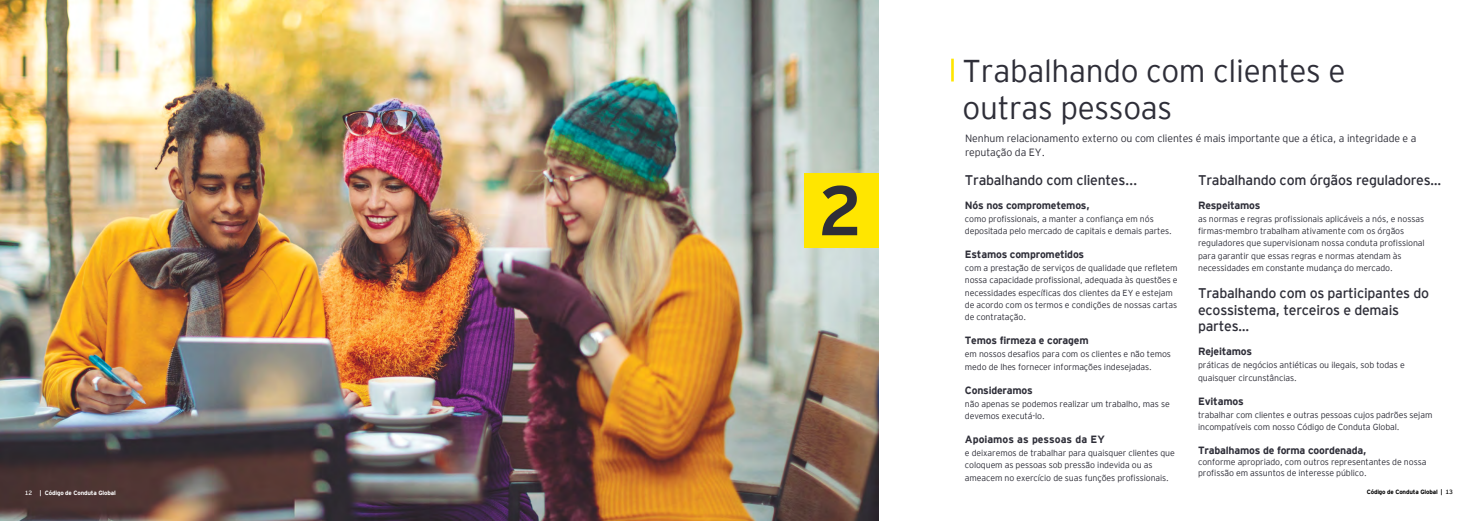
<style>
.page{position:relative;width:1474px;height:521px;background:#fff}
.page>*{position:absolute;margin:0;border:0;box-sizing:border-box;transform-origin:0 0}
.Chapter_Numbering{font:700 70px "EY Interstate";color:#2e2e38}
.Chapter_Points{font:300 31.5px/37.8px "EY Interstate";letter-spacing:-.01em;color:#2e2e38}
.Body_copy{font:300 14px/16.8px "EY Interstate";letter-spacing:-.02em;color:#2e2e38}
.Subpoint_2{font:300 14px "EY Interstate";letter-spacing:-.02em;color:#2e2e38}
.Chapter_Points-2{font:300 10.5px/14px "EY Interstate";letter-spacing:-.01em;color:#2e2e38}
.Subpoint_2-2{font:700 10.5px "EY Interstate";letter-spacing:-.02em;color:#2e2e38}
.Body_copy-2{font:700 10.5px "EY Interstate";letter-spacing:-.02em;color:#2e2e38}
.Subpoint_2-3{font:700 10.5px "EY Interstate";color:#2e2e38}
.Subpoint_2-4{font:300 8.75px/12.2px "EY Interstate";letter-spacing:-.01em;color:#2e2e38}
.Body_copy-3{font:300 8.75px/12.2px "EY Interstate";letter-spacing:-.01em;color:#2e2e38}
.t1{font:700 6.12px "EY Interstate";letter-spacing:-.02em;color:#fff}
.t2{font:700 6.12px "EY Interstate";letter-spacing:-.02em;color:#000}
.s1{font-weight:400}
.s2{font-style:inherit}
</style>
<div class="page">
<img style="left:0;top:0;width:878px;height:521px">
<div style="left:803px;top:174px;width:75px;height:74px;background:#ffe600"></div>
<hr style="left:951px;top:59px;width:2px;height:22px;background:#ffe600">
<p class="Chapter_Numbering" style="left:818px;top:160px;width:45px">2</p>
<p class="Chapter_Points" style="left:962px;top:50px;width:384px">Trabalhando com clientes e outras pessoas</p>
<p class="Chapter_Points-2" style="left:965px;top:131px;width:453px">Nenhum relacionamento externo ou com clientes é mais importante que a ética, a integridade e a reputação da EY.</p>
<h2 class="Subpoint_2" style="left:964px;top:170px;width:174px">Trabalhando com clientes...</h2>
<h2 class="Subpoint_2-2" style="left:964px;top:197px;width:126px">Nós nos comprometemos,</h2>
<h2 class="Subpoint_2-4" style="left:964px;top:212px;width:208px">como profissionais, a manter a confiança em nós depositada pelo mercado de capitais e demais partes.</h2>
<h2 class="Subpoint_2-2" style="left:964px;top:247px;width:121px">Estamos comprometidos</h2>
<h2 class="Subpoint_2-4" style="left:964px;top:261px;width:214px">com a prestação de serviços de qualidade que refletem nossa capacidade profissional, adequada às questões e necessidades específicas dos clientes da EY e estejam de acordo com os termos e condições de nossas cartas de contratação.</h2>
<h2 class="Subpoint_2-2" style="left:964px;top:333px;width:125px">Temos firmeza e coragem</h2>
<h2 class="Subpoint_2-4" style="left:964px;top:348px;width:208px">em nossos desafios para com os clientes e não temos medo de lhes fornecer informações indesejadas.</h2>
<h2 class="Subpoint_2-2" style="left:964px;top:382px;width:69px">Consideramos</h2>
<h2 class="Subpoint_2-4" style="left:964px;top:397px;width:206px">não apenas se podemos realizar um trabalho, mas se devemos executá-lo.</h2>
<h2 class="Subpoint_2-3" style="left:964px;top:432px;width:141px">Apoiamos as pessoas da EY</h2>
<h2 class="Subpoint_2-4" style="left:964px;top:446px;width:211px">e deixaremos de trabalhar para quaisquer clientes que coloquem as pessoas sob pressão indevida ou as ameacem no exercício de suas funções profissionais.</h2>
<p class="Body_copy" style="left:1198px;top:171px;width:244px">Trabalhando com órgãos reguladores…</p>
<p class="Body_copy-2" style="left:1198px;top:197px;width:64px">Respeitamos</p>
<p class="Body_copy-3" style="left:1198px;top:212px;width:228px">as normas e regras profissionais aplicáveis a nós, e nossas firmas-membro trabalham ativamente com os órgãos reguladores que supervisionam nossa conduta profissional para garantir que essas regras e normas atendam às necessidades em constante mudança do mercado.</p>
<p class="Body_copy" style="left:1198px;top:284px;width:232px">Trabalhando com os participantes do ecossistema, terceiros e demais partes…</p>
<p class="Body_copy-2" style="left:1198px;top:344px;width:56px">Rejeitamos</p>
<p class="Body_copy-3" style="left:1198px;top:358px;width:208px">práticas de negócios antiéticas ou ilegais, sob todas e quaisquer circunstâncias.</p>
<p class="Body_copy-2" style="left:1198px;top:393px;width:47px">Evitamos</p>
<p class="Body_copy-3" style="left:1198px;top:408px;width:236px">trabalhar com clientes e outras pessoas cujos padrões sejam incompatíveis com nosso Código de Conduta Global.</p>
<p class="Body_copy-2" style="left:1198px;top:443px;width:170px">Trabalhamos de forma coordenada,</p>
<p class="Body_copy-3" style="left:1198px;top:456px;width:230px;line-height:10.5px">conforme apropriado, com outros representantes de nossa profissão em assuntos de interesse público.</p>
<p class="t1" style="left:25px;top:488px;width:93px"><span class="s1">12</span> | Código de Conduta Global</p>
<p class="t2" style="left:1366px;top:488px;width:88px">Código de Conduta Global <span class="s2">|</span> <span class="s1">1</span><span class="s1">3</span></p>
</div>
